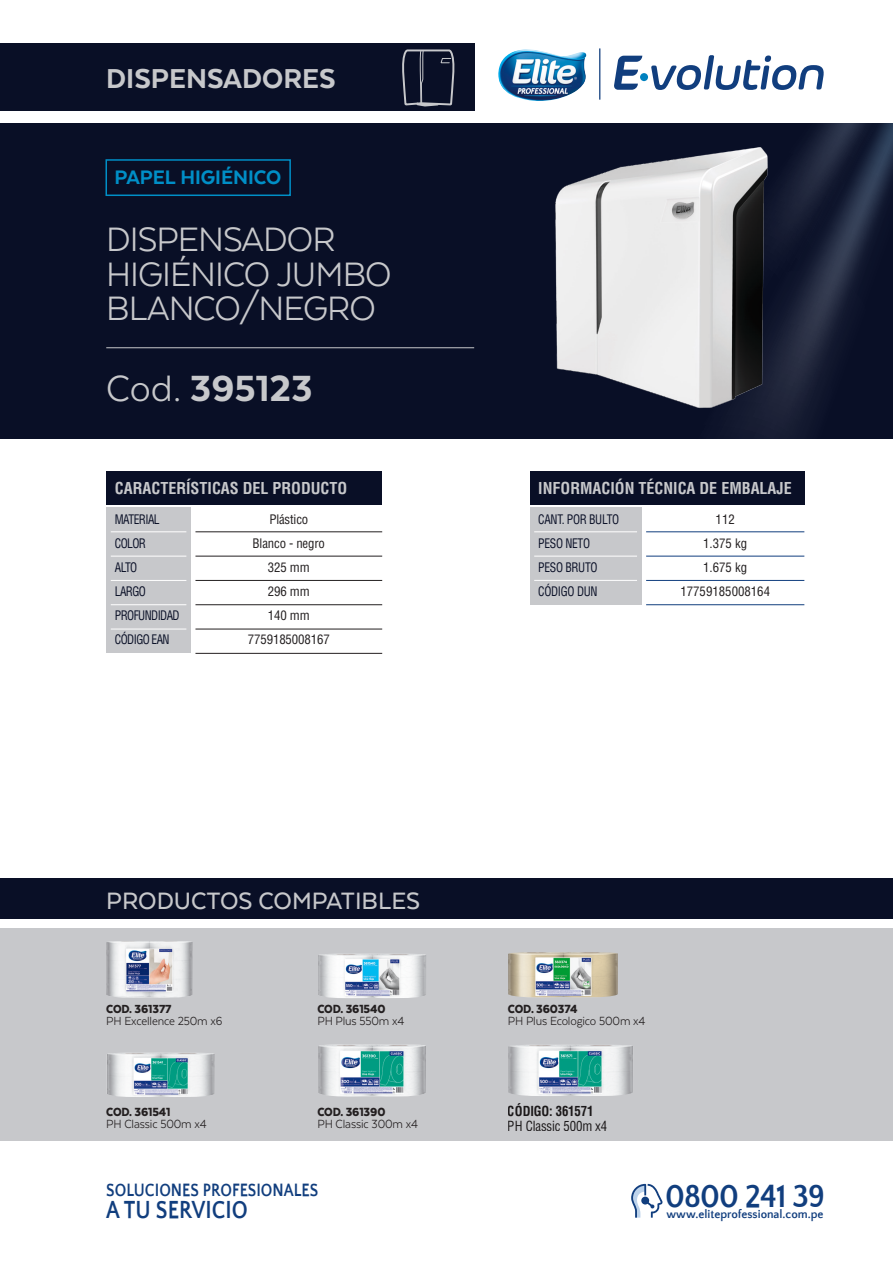
<style>
.page{position:relative;width:893px;height:1263px;background:#fff}
.page>*{position:absolute;margin:0;border:0;box-sizing:border-box;transform-origin:0 0}
.t1{font:800 42px "Texta";color:#c7c8cb}
.t2{font:39px/34.5px "Texta";letter-spacing:-.025em;color:#c7c8cb}
.t3{font:700 33.15px "Quattrocento Sans";letter-spacing:-.025em;color:#113e7e;scale:.94 1}
.t4{font:800 31.5px "Texta";color:#c7c8cb}
.t5{font:500 27.3px "Texta";color:#c7c8cb}
.t6{font:700 25.5px "Quattrocento Sans";color:#113e7e;scale:.85 1}
.t7{font:800 22.5px "Texta";color:#008fc7}
.t8{font:700 18.45px "Quattrocento Sans";color:#113e7e;scale:.85 1}
.t9{font:700 condensed 16.05px "Helvetica LT Std";color:#c7c8cb}
.t10{font:13.65px "Texta";letter-spacing:-.01em;color:#231f20;scale:.94 1}
.t11{font:900 13.65px "Texta";letter-spacing:-.01em;color:#231f20;scale:.94 1}
.t12{font:condensed 13.65px "Helvetica LT Std";letter-spacing:-.01em;color:#231f20;scale:.94 1}
.t13{font:13.5px "Texta";letter-spacing:-.01em;color:#231f20;scale:.95 1}
.t14{font:700 condensed 13.5px "Helvetica LT Std";letter-spacing:-.01em;color:#231f20;scale:.95 1}
.t15{font:900 13.5px "Texta";letter-spacing:-.01em;color:#231f20;scale:.95 1}
.t16{font:condensed 12.75px/24px "Helvetica LT Std";letter-spacing:-.01em;color:#231f20;text-align:center}
.t17{font:condensed 12.75px/24px "Helvetica LT Std";letter-spacing:-.05em;color:#090f26;scale:.9 1}
.t18{font:condensed 12.75px/24px "Helvetica LT Std";letter-spacing:-.025em;color:#090f26;scale:.9 1}
.t19{font:700 11.85px "Quattrocento Sans";color:#113e7e}
.s1{font-weight:400}
.s2{font-size:13.65px}
</style>
<div class="page">
<div style="left:0;top:123px;width:893px;height:316px;background:#090f26"></div>
<div style="left:105px;top:159px;width:186px;height:37px;border:2px solid #008fc7"></div>
<img style="left:379px;top:101px;width:514px;height:334px">
<hr style="left:106px;top:347px;width:368px;height:1px;background:#c7c8cb">
<div style="left:0;top:928px;width:893px;height:213px;background:#c7c8cb"></div>
<div style="left:0;top:878px;width:893px;height:41px;background:#090f26"></div>
<div style="left:0;top:43px;width:474px;height:68px;background:#090f26"></div>
<hr style="left:599px;top:48px;width:1px;height:52px;background:#113e7e">
<div style="left:640px;top:73px;width:8px;height:8px;background:#0081bf;border-radius:50%"></div>
<svg style="left:651px;top:55px;width:173px;height:35px"></svg>
<svg style="left:614px;top:56px;width:28px;height:34px"></svg>
<img style="left:498px;top:49px;width:88px;height:52px">
<svg style="left:402px;top:49px;width:53px;height:58px"></svg>
<svg style="left:631px;top:1184px;width:32px;height:34px"></svg>
<hr style="left:195px;top:531px;width:187px;height:1px;background:#231f20">
<hr style="left:195px;top:556px;width:187px;height:1px;background:#231f20">
<hr style="left:195px;top:580px;width:187px;height:1px;background:#231f20">
<hr style="left:195px;top:604px;width:187px;height:1px;background:#231f20">
<hr style="left:195px;top:629px;width:187px;height:1px;background:#231f20">
<hr style="left:195px;top:653px;width:187px;height:1px;background:#231f20">
<div style="left:106px;top:507px;width:85px;height:146px;background:#c7c8cb"></div>
<div style="left:106px;top:471px;width:276px;height:33px;background:#090f26"></div>
<hr style="left:111px;top:531px;width:75px;height:1px;background:#fff">
<hr style="left:111px;top:556px;width:75px;height:1px;background:#fff">
<hr style="left:111px;top:580px;width:75px;height:1px;background:#fff">
<hr style="left:111px;top:604px;width:75px;height:1px;background:#fff">
<hr style="left:111px;top:629px;width:75px;height:1px;background:#fff">
<hr style="left:646px;top:531px;width:158px;height:1px;background:#113e7e">
<hr style="left:646px;top:556px;width:158px;height:1px;background:#113e7e">
<hr style="left:646px;top:580px;width:158px;height:1px;background:#113e7e">
<hr style="left:646px;top:604px;width:158px;height:1px;background:#113e7e">
<div style="left:530px;top:507px;width:112px;height:98px;background:#c7c8cb"></div>
<div style="left:530px;top:471px;width:274px;height:33px;background:#090f26"></div>
<hr style="left:534px;top:531px;width:103px;height:1px;background:#fff">
<hr style="left:534px;top:556px;width:103px;height:1px;background:#fff">
<hr style="left:534px;top:580px;width:103px;height:1px;background:#fff">
<img style="left:107px;top:1052px;width:107px;height:45px">
<img style="left:107px;top:941px;width:85px;height:57px">
<img style="left:508px;top:952px;width:110px;height:45px">
<img style="left:318px;top:954px;width:108px;height:44px">
<img style="left:318px;top:1044px;width:108px;height:52px">
<img style="left:508px;top:1045px;width:125px;height:51px">
<h3 class="t4" style="left:106px;top:62px;width:231px">DISPENSADORES</h3>
<h3 class="t7" style="left:114px;top:166px;width:168px">PAPEL HIGIÉNICO</h3>
<h2 class="t2" style="left:106px;top:222px;width:287px">DISPENSADOR<br>HIGIÉNICO JUMBO<br>BLANCO/NEGRO</h2>
<h1 class="t1" style="left:106px;top:367px;width:208px"><span class="s1">Cod.</span> 395123</h1>
<p class="t9" style="left:115px;top:478px;width:234px">CARACTERÍSTICAS DEL PRODUCTO</p>
<p class="t17" style="left:115px;top:507px;width:73px">MATERIAL<br>COLOR<br>ALTO<br>LARGO<br>PROFUNDIDAD<br>CÓDIGO EAN</p>
<p class="t16" style="left:248px;top:507px;width:83px">Plástico<br>Blanco - negro<br>325 mm<br>296 mm<br>140 mm<br>7759185008167</p>
<p class="t9" style="left:538px;top:478px;width:255px">INFORMACIÓN TÉCNICA DE EMBALAJE</p>
<p class="t18" style="left:538px;top:507px;width:91px">CANT. POR BULTO<br>PESO NETO<br>PESO BRUTO<br>CÓDIGO DUN</p>
<p class="t16" style="left:680px;top:507px;width:91px">112<br>1.375 kg<br>1.675 kg<br>17759185008164</p>
<h3 class="t5" style="left:106px;top:886px;width:315px">PRODUCTOS COMPATIBLES</h3>
<p class="t15" style="left:106px;top:1002px;width:70px">COD. 361377</p>
<p class="t13" style="left:106px;top:1014px;width:124px">PH Excellence 250m x6</p>
<p class="t11" style="left:317px;top:1002px;width:74px">COD. 361540</p>
<p class="t10" style="left:317px;top:1014px;width:94px">PH Plus 550m x4</p>
<p class="t11" style="left:508px;top:1002px;width:76px">COD. 360374</p>
<p class="t10" style="left:508px;top:1014px;width:148px">PH Plus Ecologico 500m x4</p>
<p class="t11" style="left:106px;top:1104px;width:70px">COD. 361541</p>
<p class="t10" style="left:106px;top:1116px;width:108px">PH Classic 500m x4</p>
<p class="t11" style="left:317px;top:1104px;width:74px">COD. 361390</p>
<p class="t10" style="left:317px;top:1116px;width:109px">PH Classic 300m x4</p>
<p class="t14" style="left:508px;top:1102px;width:92px">CÓDIGO: <span class="s2">361571</span></p>
<p class="t12" style="left:508px;top:1117px;width:107px">PH Classic 500m x4</p>
<h3 class="t8" style="left:106px;top:1181px;width:251px">SOLUCIONES PROFESIONALES</h3>
<h3 class="t6" style="left:106px;top:1196px;width:168px">A TU SERVICIO</h3>
<h3 class="t3" style="left:665px;top:1179px;width:172px">0800 241 39</h3>
<p class="t19" style="left:667px;top:1208px;width:158px">www.eliteprofessional.com.pe</p>
</div>
